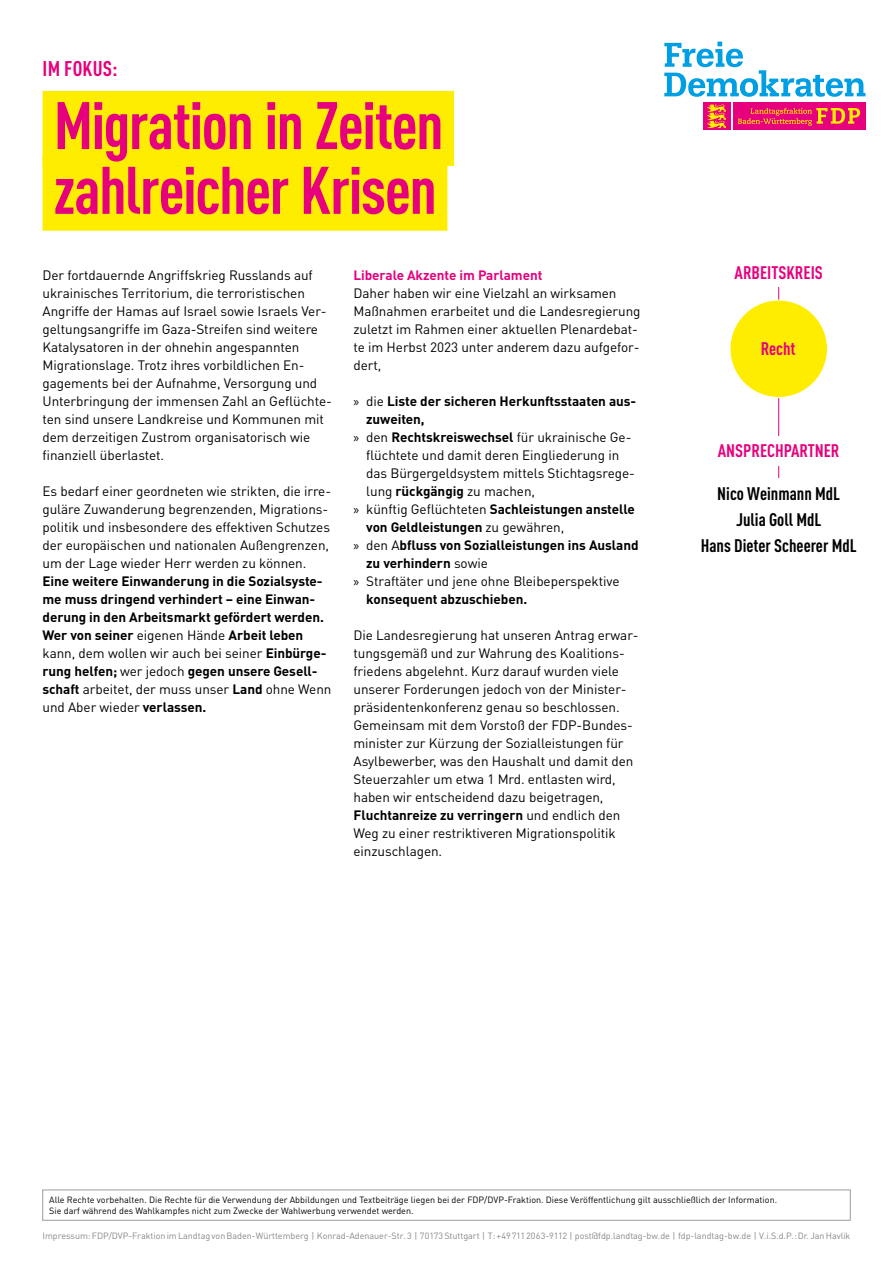
<style>
.page{position:relative;width:893px;height:1263px;background:#fff}
.page>*{position:absolute;margin:0;border:0;box-sizing:border-box;transform-origin:0 0}
.t1{font:700 66px/64.8px "DIN Cond";letter-spacing:-.025em;color:#e6007d}
.t2{font:700 condensed 21px "DINOT";letter-spacing:.01em;color:#e6007d}
.t3{font:700 18px/25.8px "DIN Cond";color:#000;text-align:center}
.t4{font:700 18px "DIN Cond";color:#e6007d}
.t5{font:13.5px/18px "DINOT";letter-spacing:-.005em;color:#000}
.t6{font:700 13.5px/18px "DINOT";letter-spacing:-.005em;color:#000}
.t7{font:700 13.5px "DINOT";letter-spacing:-.005em;color:#e6007d}
.t8{font:9px/10.8px "DINOT";color:#000}
.t9{font:9px "DINOT";letter-spacing:-.005em;color:#878787}
.s1{font-weight:400}
.s2{font-family:"Myriad Pro";font-weight:400}
.s3{font-family:"Myriad Pro"}
.s4{font-weight:700}
</style>
<div class="page">
<div style="left:43px;top:1190px;width:807px;height:30px;border:1px solid #9d9d9c"></div>
<div style="left:733px;top:102px;width:132px;height:28px;background:#e6007d"></div>
<svg style="left:664px;top:42px;width:201px;height:55px"></svg>
<div style="left:703px;top:102px;width:27px;height:28px;background:#e6007d"></div>
<svg style="left:707px;top:104px;width:153px;height:24px"></svg>
<hr style="left:778px;top:276px;width:1px;height:261px;background:#e6007d">
<div style="left:43px;top:91px;width:411px;height:75px;background:#ffed00"></div>
<div style="left:43px;top:156px;width:404px;height:75px;background:#ffed00"></div>
<div style="left:726px;top:257px;width:105px;height:30px;background:#fff"></div>
<div style="left:730px;top:300px;width:97px;height:97px;background:#ffed00;border-radius:50%"></div>
<div style="left:709px;top:436px;width:139px;height:30px;background:#fff"></div>
<div style="left:664px;top:478px;width:229px;height:82px;background:#fff"></div>
<h2 class="t2" style="left:43px;top:56px;width:76px">IM FOKUS:</h2>
<h1 class="t1" style="left:54px;top:91px;width:391px">Migration in Zeiten zahlreicher Krisen</h1>
<p class="t5" style="left:43px;top:266px;width:291px">Der fortdauernde Angriffskrieg Russlands auf ukrainisches Territorium, die terroristischen Angriffe der Hamas auf Israel sowie Israels Ver&shy;geltungsangriffe im Gaza-Streifen sind weitere Katalysatoren in der ohnehin angespannten Migrationslage. Trotz ihres vorbildlichen En&shy;gagements bei der Aufnahme, Versorgung und Unterbringung der immensen Zahl an Geflüchte&shy;ten sind unsere Landkreise und Kommunen mit dem derzeitigen Zustrom organisatorisch wie finanziell überlastet.</p>
<p class="t5" style="left:43px;top:482px;width:290px">Es bedarf einer geordneten wie strikten, die irre&shy;guläre Zuwanderung begrenzenden, Migrations&shy;politik und insbesondere des effektiven Schutzes der europäischen und nationalen Außengrenzen, um der Lage wieder Herr werden zu können.</p>
<p class="t6" style="left:43px;top:571px;width:290px">Eine weitere Einwanderung in die Sozialsyste&shy;me muss dringend verhindert – eine Einwan&shy;derung in den Arbeitsmarkt gefördert werden.<br>Wer von seiner <span class="s1">eigenen Hände</span> Arbeit leben <span class="s1">kann, dem wollen wir auch bei seiner</span> Einbürge&shy;rung helfen; <span class="s1">wer jedoch</span> gegen unsere Gesell&shy;schaft <span class="s1">arbeitet, der muss unser</span> Land <span class="s1">ohne Wenn und Aber wieder</span> verlassen.</p>
<p class="t7" style="left:353px;top:266px;width:190px">Liberale Akzente im Parlament</p>
<p class="t5" style="left:353px;top:284px;width:289px">Daher haben wir eine Vielzahl an wirksamen Maßnahmen erarbeitet und die Landesregierung zuletzt im Rahmen einer aktuellen Plenardebat&shy;te im Herbst 2023 unter anderem dazu aufgefor&shy;dert,</p>
<p class="t6" style="left:353px;top:391px;width:284px"><span class="s2">»</span> <span class="s1">die</span> Liste der sicheren Herkunftsstaaten aus-</p>
<p class="t6" style="left:366px;top:409px;width:60px">zuweiten,</p>
<p class="t5" style="left:353px;top:428px;width:279px"><span class="s3">»</span> den <span class="s4">Rechtskreiswechsel</span> für ukrainische Ge-</p>
<p class="t5" style="left:366px;top:446px;width:255px">flüchtete und damit deren Eingliederung in</p>
<p class="t5" style="left:366px;top:464px;width:270px">das Bürgergeldsystem mittels Stichtagsrege-</p>
<p class="t5" style="left:366px;top:482px;width:170px">lung <span class="s4">rückgängig</span> zu machen,</p>
<p class="t6" style="left:353px;top:499px;width:283px"><span class="s2">»</span> <span class="s1">künftig Geflüchteten</span> Sachleistungen anstelle</p>
<p class="t6" style="left:366px;top:517px;width:199px">von Geldleistungen <span class="s1">zu gewähren,</span></p>
<p class="t6" style="left:353px;top:535px;width:287px"><span class="s2">»</span> <span class="s1">den A</span>bfluss von Sozialleistungen ins Ausland</p>
<p class="t6" style="left:366px;top:553px;width:123px">zu verhindern <span class="s1">sowie</span></p>
<p class="t5" style="left:353px;top:572px;width:267px"><span class="s3">»</span> Straftäter und jene ohne Bleibeperspektive</p>
<p class="t6" style="left:366px;top:589px;width:162px">konsequent abzuschieben.</p>
<p class="t5" style="left:353px;top:626px;width:287px">Die Landesregierung hat unseren Antrag erwar&shy;tungsgemäß und zur Wahrung des Koalitions&shy;friedens abgelehnt. Kurz darauf wurden viele unserer Forderungen jedoch von der Minister&shy;präsidentenkonferenz genau so beschlossen.<br>Gemeinsam mit dem Vorstoß der FDP-Bundes&shy;minister zur Kürzung der Sozialleistungen für Asylbewerber, was den Haushalt und damit den Steuerzahler um etwa 1 Mrd. entlasten wird, haben wir entscheidend dazu beigetragen, <span class="s4">Fluchtanreize zu verringern</span> und endlich den Weg zu einer restriktiveren Migrationspolitik einzuschlagen.</p>
<h3 class="t4" style="left:735px;top:261px;width:90px">ARBEITSKREIS</h3>
<h3 class="t4" style="left:761px;top:338px;width:36px">Recht</h3>
<h3 class="t4" style="left:718px;top:440px;width:123px">ANSPRECHPARTNER</h3>
<h3 class="t3" style="left:701px;top:480px;width:157px">Nico Weinmann MdL<br>Julia Goll MdL<br>Hans Dieter Scheerer MdL</h3>
<p class="t8" style="left:49px;top:1194px;width:729px">Alle Rechte vorbehalten. Die Rechte für die Verwendung der Abbildungen und Textbeiträge liegen bei der FDP/DVP-Fraktion. Diese Veröffentlichung gilt ausschließlich der Information.<br>Sie darf während des Wahlkampfes nicht zum Zwecke der Wahlwerbung verwendet werden.</p>
<p class="t9" style="left:43px;top:1230px;width:809px">Impressum: FDP/DVP-Fraktion im Landtag von Baden-Württemberg | Konrad-Adenauer-Str. 3 | 70173 Stuttgart | T: +49 711 2063-9112 | post@fdp.landtag-bw.de | fdp-landtag-bw.de | V.i.S.d.P.: Dr. Jan Havlik</p>
</div>
